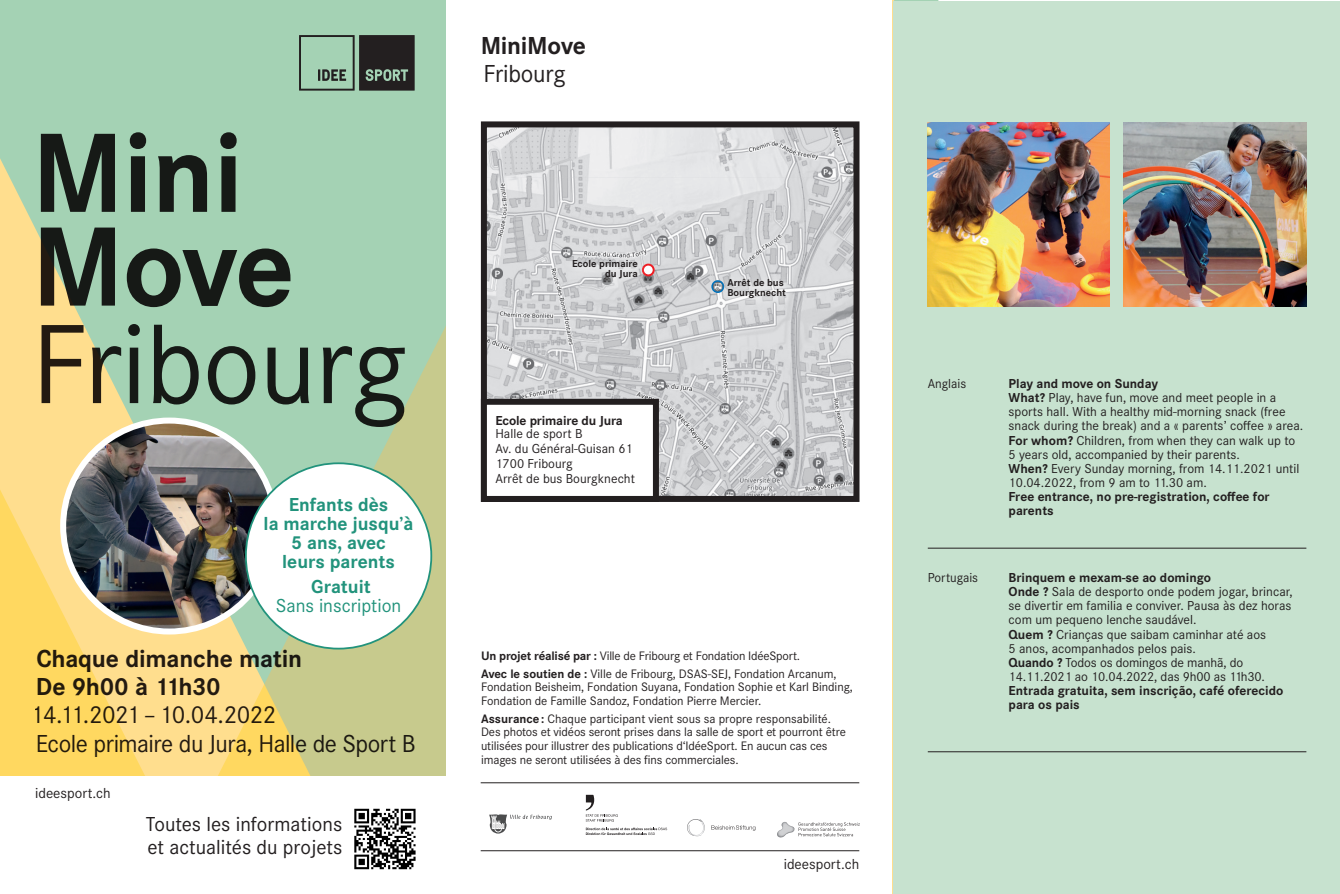
<style>
.page{position:relative;width:1340px;height:894px;background:#fff}
.page>*{position:absolute;margin:0;border:0;box-sizing:border-box;transform-origin:0 0}
.t1{font:700 117px/93.8px "Corporate S";letter-spacing:-.01em;color:#231f20}
.t2{font:117px "Corporate S";letter-spacing:-.01em;color:#231f20}
.t3{font:25.5px/28.2px "Corporate S";letter-spacing:-.02em;color:#231f20}
.t4{font:700 25.5px/28.2px "Corporate S";letter-spacing:-.01em;color:#231f20}
._04_B_Web_Link_Schwa{font:21px/22.5px "Corporate S";color:#231f20}
.t5{font:700 19.5px/18.8px "Corporate S";color:#22937c;text-align:center}
.t6{font:19.5px "Corporate S";color:#22937c}
.t7{font:15px "Corporate S";color:#231f20}
._05_Fliesstext{font:13.5px/14.1px "Corporate S";color:#231f20}
._05_Fliesstext-2{font:700 13.5px/14.1px "Corporate S";color:#231f20}
._05_Social_Media{font:13.5px "Corporate S";color:#231f20}
._03_B_Informationen{font:12.75px/13.6px "Corporate S";letter-spacing:-.01em;color:#231f20}
._05_Fliesstext-3{font:700 10.5px "Corporate S";color:#231f20}
.s1{font-weight:700}
</style>
<div class="page">
<svg style="left:0;top:0;width:446px;height:776px;background:#bfd3a1"></svg>
<svg style="left:299px;top:35px;width:115px;height:56px;background:#5f7365"></svg>
<img style="left:64px;top:421px;width:211px;height:211px">
<div style="left:60px;top:418px;width:218px;height:216px;border:6px solid #fff;border-radius:50%"></div>
<div style="left:246px;top:463px;width:185px;height:186px;background:#fff;border-radius:50%"></div>
<img style="left:354px;top:808px;width:62px;height:62px">
<div style="left:893px;top:1px;width:446px;height:893px;background:#c7e2cf"></div>
<hr style="left:927px;top:548px;width:379px;height:1px;background:#231f20">
<hr style="left:927px;top:752px;width:379px;height:1px;background:#231f20">
<img style="left:927px;top:123px;width:182px;height:183px">
<img style="left:1123px;top:123px;width:182px;height:183px">
<img style="left:488px;top:128px;width:364px;height:367px">
<div style="left:481px;top:121px;width:378px;height:381px;border:6px solid #231f20"></div>
<div style="left:711px;top:280px;width:13px;height:13px;border:2px solid #0072bc;border-radius:50%"></div>
<hr style="left:480px;top:850px;width:379px;height:1px;background:#231f20">
<hr style="left:480px;top:783px;width:379px;height:1px;background:#231f20">
<div style="left:484px;top:402px;width:172px;height:97px;background:#fff"></div>
<div style="left:481px;top:399px;width:178px;height:103px;border:6px solid #231f20"></div>
<div style="left:643px;top:265px;width:10px;height:10px;background:#fff;border-radius:50%"></div>
<div style="left:642px;top:264px;width:12px;height:12px;border:2px solid #ee1d23;border-radius:50%"></div>
<svg style="left:798px;top:822px;width:61px;height:14px"></svg>
<img style="left:777px;top:822px;width:17px;height:16px">
<svg style="left:711px;top:825px;width:44px;height:6px"></svg>
<svg style="left:687px;top:819px;width:18px;height:17px"></svg>
<svg style="left:489px;top:814px;width:63px;height:20px"></svg>
<svg style="left:585px;top:795px;width:33px;height:27px"></svg>
<svg style="left:586px;top:828px;width:81px;height:7px"></svg>
<svg style="left:567px;top:255px;width:80px;height:34px;background:#d0cfd1"></svg>
<svg style="left:722px;top:274px;width:73px;height:35px;background:#d7d8da"></svg>
<h1 class="t1" style="left:32px;top:122px;width:264px">Mini<br>Move</h1>
<h1 class="t2" style="left:32px;top:288px;width:377px">Fribourg</h1>
<p class="t5" style="left:263px;top:495px;width:151px">Enfants dès<br>la marche jusqu’à<br>5 ans, avec<br>leurs parents</p>
<p class="t5" style="left:311px;top:576px;width:61px">Gratuit</p>
<p class="t6" style="left:276px;top:592px;width:127px">Sans inscription</p>
<h2 class="t4" style="left:36px;top:644px;width:268px">Chaque dimanche matin<br>De 9h00 à 11h30</h2>
<h2 class="t3" style="left:31px;top:700px;width:386px">14.11.2021 – 10.04.2022<br>Ecole primaire du Jura, Halle de Sport B</h2>
<p class="t7" style="left:35px;top:784px;width:77px">ideesport.ch</p>
<p class="_04_B_Web_Link_Schwa" style="left:146px;top:812px;width:198px">Toutes les informations et actualités du projets</p>
<h2 class="t4" style="left:480px;top:31px;width:107px">MiniMove</h2>
<h2 class="t3" style="left:483px;top:59px;width:83px">Fribourg</h2>
<p class="_05_Fliesstext-3" style="left:572px;top:256px;width:67px">Ecole primaire</p>
<p class="_05_Fliesstext-3" style="left:605px;top:266px;width:34px">du Jura</p>
<p class="_05_Fliesstext-2" style="left:495px;top:413px;width:129px">Ecole primaire du Jura</p>
<p class="_05_Fliesstext" style="left:495px;top:426px;width:89px">Halle de sport B</p>
<p class="_05_Fliesstext" style="left:495px;top:441px;width:139px">Av. du Général-Guisan 61</p>
<p class="_05_Fliesstext" style="left:495px;top:456px;width:79px">1700 Fribourg</p>
<p class="_05_Fliesstext" style="left:495px;top:471px;width:141px">Arrêt de bus Bourgknecht</p>
<p class="_05_Fliesstext-3" style="left:727px;top:275px;width:58px">Arrêt de bus</p>
<p class="_05_Fliesstext-3" style="left:727px;top:285px;width:60px">Bourgknecht</p>
<p class="_03_B_Informationen" style="left:481px;top:648px;width:320px"><span class="s1">Un projet réalisé par :</span> Ville de Fribourg et Fondation IdéeSport.</p>
<p class="_03_B_Informationen" style="left:481px;top:666px;width:373px"><span class="s1">Avec le soutien de :</span> Ville de Fribourg, DSAS-SEJ, Fondation Arcanum,<br>Fondation Beisheim, Fondation Suyana, Fondation Sophie et Karl Binding,<br>Fondation de Famille Sandoz, Fondation Pierre Mercier.</p>
<p class="_03_B_Informationen" style="left:481px;top:711px;width:366px"><span class="s1">Assurance :</span> Chaque participant vient sous sa propre responsabilité.<br>Des photos et vidéos seront prises dans la salle de sport et pourront être utilisées pour illustrer des publications d‘IdéeSport. En aucun cas ces images ne seront utilisées à des fins commerciales.</p>
<p class="t7" style="left:783px;top:854px;width:77px">ideesport.ch</p>
<p class="_05_Social_Media" style="left:927px;top:375px;width:40px">Anglais</p>
<p class="_05_Social_Media" style="left:927px;top:569px;width:52px">Portugais</p>
<p class="_05_Fliesstext-2" style="left:1008px;top:376px;width:151px">Play and move on Sunday</p>
<p class="_05_Fliesstext" style="left:1008px;top:390px;width:296px"><span class="s1">What?</span> Play, have fun, move and meet people in a sports hall. With a healthy mid-morning snack (free snack during the break) and a « parents’ coffee » area.</p>
<p class="_05_Fliesstext" style="left:1008px;top:433px;width:288px"><span class="s1">For whom?</span> Children, from when they can walk up to<br>5 years old, accompanied by their parents.</p>
<p class="_05_Fliesstext" style="left:1008px;top:461px;width:292px"><span class="s1">When?</span> Every Sunday morning, from 14.11.2021 until<br>10.04.2022, from 9 am to 11.30 am.</p>
<p class="_05_Fliesstext-2" style="left:1008px;top:489px;width:262px">Free entrance, no pre-registration, coffee for parents</p>
<p class="_05_Fliesstext-2" style="left:1008px;top:570px;width:204px">Brinquem e mexam-se ao domingo</p>
<p class="_05_Fliesstext" style="left:1008px;top:584px;width:286px;text-align:justify"><span class="s1">Onde ?</span> Sala de desporto onde podem jogar, brincar, se divertir em familia e conviver. Pausa às dez horas com um pequeno lenche saudável.</p>
<p class="_05_Fliesstext" style="left:1008px;top:627px;width:259px"><span class="s1">Quem ?</span> Crianças que saibam caminhar até aos<br>5 anos, acompanhados pelos pais.</p>
<p class="_05_Fliesstext" style="left:1008px;top:655px;width:258px"><span class="s1">Quando ?</span> Todos os domingos de manhã, do<br>14.11.2021 ao 10.04.2022, das 9h00 as 11h30.</p>
<p class="_05_Fliesstext-2" style="left:1008px;top:683px;width:276px">Entrada gratuita, sem inscrição, café oferecido para os pais</p>
</div>
